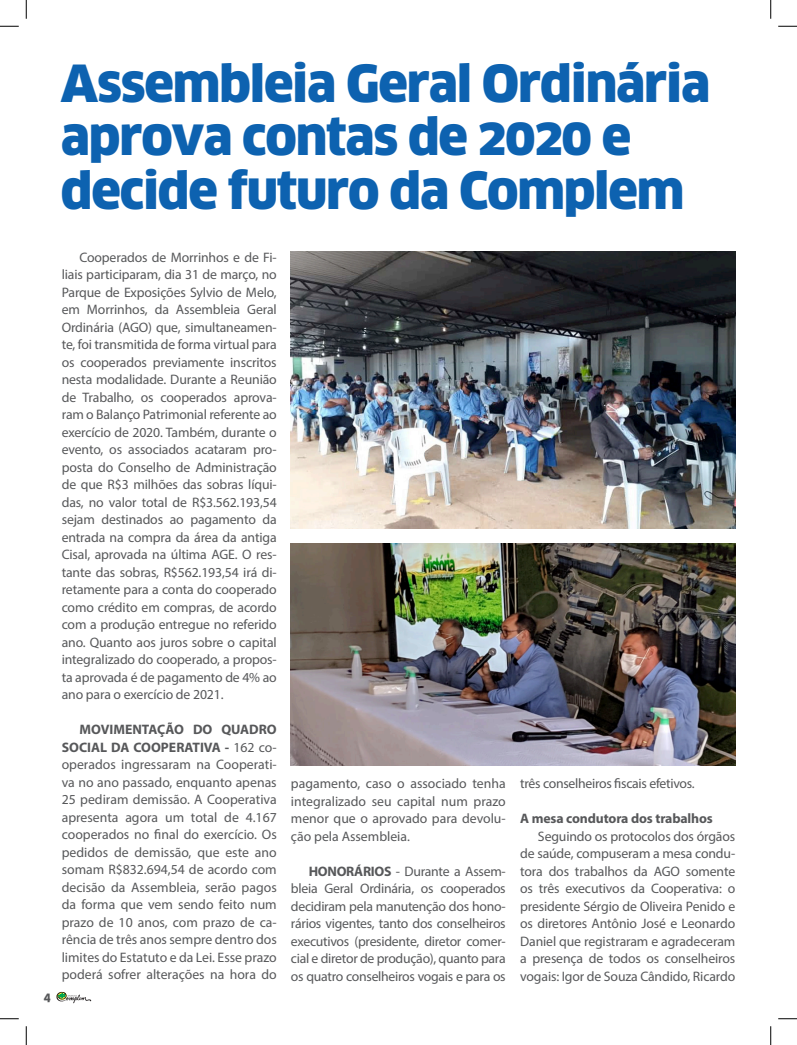
<style>
.page{position:relative;width:797px;height:1045px;background:#fff}
.page>*{position:absolute;margin:0;border:0;box-sizing:border-box;transform-origin:0 0}
.t1{font:900 49.88px/53.8px "Clan OSF";letter-spacing:-.025em;color:#0d62b0}
.t2{font:13.75px/17.5px "Myriad Pro";letter-spacing:-.01em;color:#57585a;text-align:justify}
.t3{font:700 13.75px "Myriad Pro";letter-spacing:-.01em;color:#57585a}
.t4{font:900 11.38px "Clan OSF";color:#57585a}
.s1{font-weight:700}
</style>
<div class="page">
<svg style="left:56px;top:991px;width:35px;height:12px"></svg>
<img style="left:291px;top:251px;width:444px;height:277px">
<img style="left:291px;top:544px;width:444px;height:221px">
<svg style="left:0;top:25px;width:19px;height:2px"></svg>
<svg style="left:778px;top:25px;width:19px;height:2px"></svg>
<svg style="left:0;top:1018px;width:19px;height:1px"></svg>
<svg style="left:778px;top:1018px;width:19px;height:1px"></svg>
<svg style="left:25px;top:0;width:2px;height:19px"></svg>
<svg style="left:25px;top:1026px;width:2px;height:19px"></svg>
<svg style="left:770px;top:0;width:1px;height:19px"></svg>
<svg style="left:770px;top:1026px;width:1px;height:19px"></svg>
<p class="t4" style="left:44px;top:990px;width:8px">4</p>
<p class="t1" style="left:61px;top:56px;width:651px">Assembleia Geral Ordinária aprova contas de 2020 e decide futuro da Complem</p>
<p class="t2" style="left:62px;top:248px;width:216px;text-indent:18px">Cooperados de Morrinhos e de Fi&shy;liais participaram, dia 31 de março, no Parque de Exposições Sylvio de Melo, em Morrinhos, da Assembleia Geral Ordinária (AGO) que, simultaneamen&shy;te, foi transmitida de forma virtual para os cooperados previamente inscritos nesta modalidade. Durante a Reunião de Trabalho, os cooperados aprova&shy;ram o Balanço Patrimonial referente ao exercício de 2020. Também, durante o evento, os associados acataram pro&shy;posta do Conselho de Administração de que R$3 milhões das sobras líqui&shy;das, no valor total de R$3.562.193,54 sejam destinados ao pagamento da entrada na compra da área da antiga Cisal, aprovada na última AGE. O res&shy;tante das sobras, R$562.193,54 irá di&shy;retamente para a conta do cooperado como crédito em compras, de acordo com a produção entregue no referido ano. Quanto aos juros sobre o capital integralizado do cooperado, a propos&shy;ta aprovada é de pagamento de 4% ao ano para o exercício de 2021.</p>
<p class="t2" style="left:62px;top:720px;width:216px;text-indent:18px"><span class="s1">MOVIMENTAÇÃO DO QUADRO SOCIAL DA COOPERATIVA -</span> 162 co&shy;operados ingressaram na Cooperati&shy;va no ano passado, enquanto apenas 25 pediram demissão. A Cooperativa apresenta agora um total de 4.167 cooperados no final do exercício. Os pedidos de demissão, que este ano somam R$832.694,54 de acordo com decisão da Assembleia, serão pagos da forma que vem sendo feito num prazo de 10 anos, com prazo de ca&shy;rência de três anos sempre dentro dos limites do Estatuto e da Lei. Esse prazo poderá sofrer alterações na hora do</p>
<p class="t2" style="left:520px;top:775px;width:176px">três conselheiros fiscais efetivos.</p>
<p class="t3" style="left:520px;top:810px;width:194px">A mesa condutora dos trabalhos</p>
<p class="t2" style="left:520px;top:827px;width:216px;text-indent:18px">Seguindo os protocolos dos órgãos de saúde, compuseram a mesa condu&shy;tora dos trabalhos da AGO somente os três executivos da Cooperativa: o presidente Sérgio de Oliveira Penido e os diretores Antônio José e Leonardo Daniel que registraram e agradeceram a presença de todos os conselheiros vogais: Igor de Souza Cândido, Ricardo</p>
<p class="t2" style="left:291px;top:775px;width:216px">pagamento, caso o associado tenha integralizado seu capital num prazo menor que o aprovado para devolu&shy;ção pela Assembleia.</p>
<p class="t2" style="left:291px;top:862px;width:216px;text-indent:18px"><span class="s1">HONORÁRIOS</span> - Durante a Assem&shy;bleia Geral Ordinária, os cooperados decidiram pela manutenção dos hono&shy;rários vigentes, tanto dos conselheiros executivos (presidente, diretor comer&shy;cial e diretor de produção), quanto para os quatro conselheiros vogais e para os</p>
</div>
